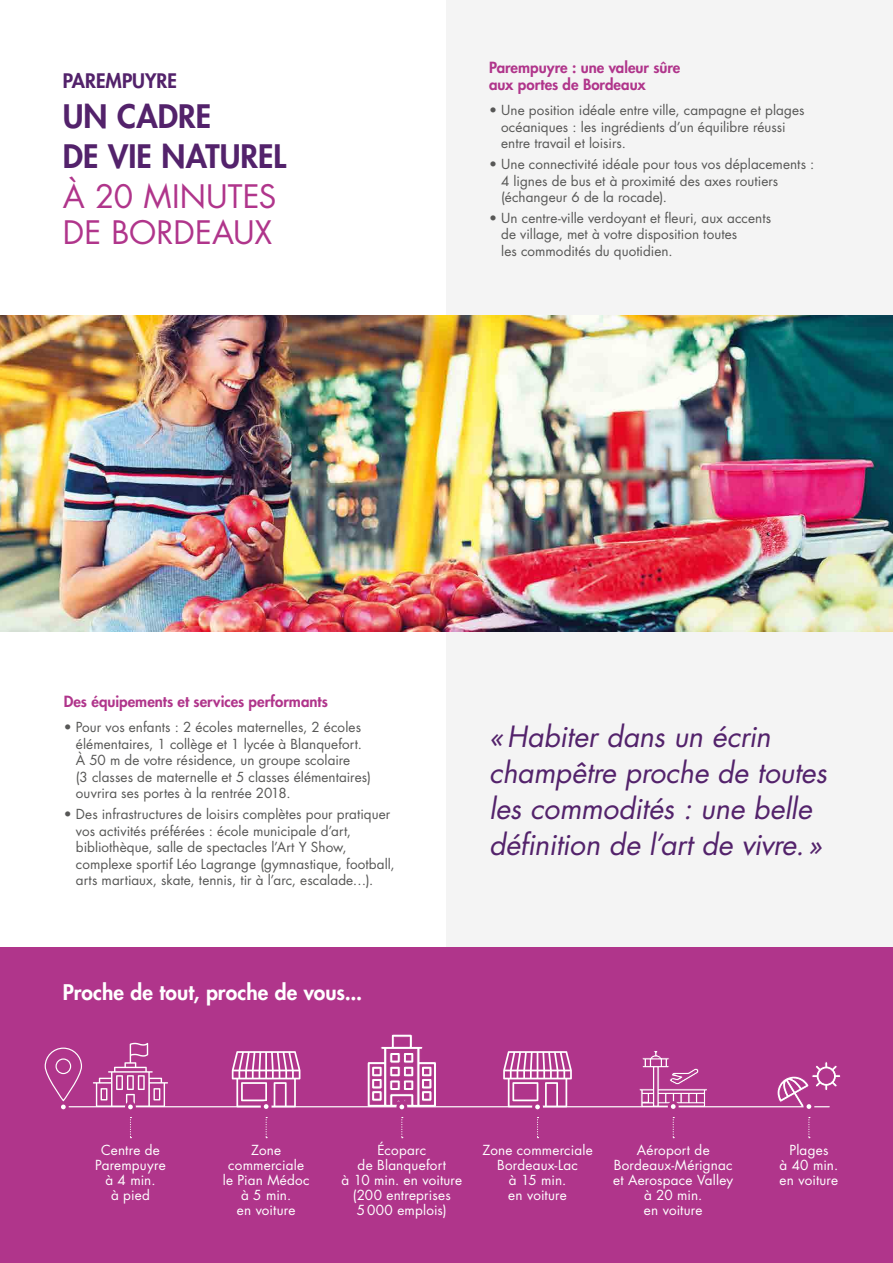
<style>
.page{position:relative;width:893px;height:1263px;background:#fff}
.page>*{position:absolute;margin:0;border:0;box-sizing:border-box;transform-origin:0 0}
.t1{font:31.5px/36px "Futura Std";letter-spacing:.005em;color:#b0358b}
.t2{font:800 31.5px/40.2px "Futura Std";letter-spacing:.005em;color:#53226b}
.t3{font:italic 28.5px/36px "Futura Std";letter-spacing:-.005em;color:#53226b}
.t4{font:800 21px "Futura Std";letter-spacing:.005em;color:#fff}
.t5{font:800 19.5px "Futura Std";color:#53226b}
.t6{font:800 15px/16.5px "Futura Std";color:#b0358b}
.t7{font:13.5px/16.5px "Futura Std";letter-spacing:.005em;color:#575756}
.t8{font:13.5px/15px "Futura Std";letter-spacing:.015em;color:#fff;text-align:center}
</style>
<div class="page">
<div style="left:446px;top:631px;width:447px;height:316px;background:#f4f4f4"></div>
<div style="left:0;top:947px;width:893px;height:316px;background:#b0358b"></div>
<svg style="left:776px;top:1062px;width:65px;height:46px"></svg>
<svg style="left:232px;top:1051px;width:68px;height:55px"></svg>
<svg style="left:503px;top:1051px;width:69px;height:55px"></svg>
<svg style="left:638px;top:1051px;width:70px;height:57px"></svg>
<svg style="left:366px;top:1034px;width:72px;height:74px"></svg>
<svg style="left:93px;top:1043px;width:75px;height:63px"></svg>
<div style="left:446px;top:0;width:447px;height:320px;background:#f4f4f4"></div>
<img style="left:0;top:316px;width:893px;height:315px">
<hr style="left:64px;top:1106px;width:765px;height:1px;background:#fff">
<div style="left:59px;top:1103px;width:8px;height:8px;background:#fff;border-radius:50%"></div>
<div style="left:58px;top:1101px;width:11px;height:11px;border:3px solid #b0358b;border-radius:50%"></div>
<svg style="left:44px;top:1047px;width:38px;height:55px"></svg>
<div style="left:262px;top:1102px;width:8px;height:8px;background:#fff;border-radius:50%"></div>
<div style="left:261px;top:1101px;width:11px;height:11px;border:3px solid #b0358b;border-radius:50%"></div>
<svg style="left:266px;top:1117px;width:1px;height:21px"></svg>
<svg style="left:537px;top:1117px;width:1px;height:21px"></svg>
<div style="left:534px;top:1103px;width:7px;height:8px;background:#fff;border-radius:50%"></div>
<div style="left:532px;top:1101px;width:11px;height:11px;border:3px solid #b0358b;border-radius:50%"></div>
<div style="left:805px;top:1102px;width:8px;height:8px;background:#fff;border-radius:50%"></div>
<div style="left:803px;top:1101px;width:11px;height:11px;border:3px solid #b0358b;border-radius:50%"></div>
<svg style="left:808px;top:1117px;width:2px;height:21px"></svg>
<div style="left:669px;top:1102px;width:8px;height:8px;background:#fff;border-radius:50%"></div>
<div style="left:668px;top:1101px;width:11px;height:11px;border:3px solid #b0358b;border-radius:50%"></div>
<svg style="left:673px;top:1117px;width:1px;height:21px"></svg>
<svg style="left:401px;top:1117px;width:2px;height:21px"></svg>
<div style="left:398px;top:1103px;width:8px;height:8px;background:#fff;border-radius:50%"></div>
<div style="left:396px;top:1101px;width:11px;height:11px;border:3px solid #b0358b;border-radius:50%"></div>
<svg style="left:130px;top:1117px;width:1px;height:21px"></svg>
<div style="left:127px;top:1103px;width:7px;height:8px;background:#fff;border-radius:50%"></div>
<div style="left:125px;top:1101px;width:11px;height:11px;border:3px solid #b0358b;border-radius:50%"></div>
<h3 class="t5" style="left:63px;top:68px;width:116px">PAREMPUYRE</h3>
<h1 class="t2" style="left:63px;top:96px;width:225px">UN CADRE<br>DE VIE NATUREL</h1>
<h1 class="t1" style="left:63px;top:179px;width:215px">À 20 MINUTES<br>DE BORDEAUX</h1>
<p class="t6" style="left:489px;top:59px;width:193px">Parempuyre : une valeur sûre aux portes de Bordeaux</p>
<p class="t7" style="left:501px;top:102px;width:305px;text-indent:-12px">• Une position idéale entre ville, campagne et plages océaniques : les ingrédients d’un équilibre réussi entre travail et loisirs.</p>
<p class="t7" style="left:501px;top:156px;width:315px;text-indent:-12px">• Une connectivité idéale pour tous vos déplacements :<br>4 lignes de bus et à proximité des axes routiers (échangeur 6 de la rocade).</p>
<p class="t7" style="left:501px;top:210px;width:271px;text-indent:-12px">• Un centre-ville verdoyant et fleuri, aux accents de village, met à votre disposition toutes<br>les commodités du quotidien.</p>
<p class="t6" style="left:64px;top:693px;width:266px">Des équipements et services performants</p>
<p class="t7" style="left:76px;top:719px;width:296px;text-indent:-12px">• Pour vos enfants : 2 écoles maternelles, 2 écoles élémentaires, 1 collège et 1 lycée à Blanquefort.<br>À 50 m de votre résidence, un groupe scolaire<br>(3 classes de maternelle et 5 classes élémentaires) ouvrira ses portes à la rentrée 2018.</p>
<p class="t7" style="left:76px;top:806px;width:320px;text-indent:-12px">• Des infrastructures de loisirs complètes pour pratiquer vos activités préférées : école municipale d’art, bibliothèque, salle de spectacles l’Art Y Show, complexe sportif Léo Lagrange (gymnastique, football, arts martiaux, skate, tennis, tir à l’arc, escalade…).</p>
<h3 class="t4" style="left:63px;top:978px;width:301px">Proche de tout, proche de vous...</h3>
<h2 class="t3" style="left:489px;top:719px;width:339px">«Habiter dans un écrin champêtre proche de toutes les commodités : une belle définition de l’art de vivre. »</h2>
<p class="t8" style="left:341px;top:1142px;width:122px">Écoparc<br>de Blanquefort<br>à 10 min. en voiture (200 entreprises<br>5000 emplois)</p>
<p class="t8" style="left:95px;top:1142px;width:72px">Centre de<br>Parempuyre à 4 min.<br>à pied</p>
<p class="t8" style="left:223px;top:1142px;width:88px">Zone commerciale le Pian Médoc à 5 min.<br>en voiture</p>
<p class="t8" style="left:482px;top:1142px;width:112px">Zone commerciale<br>Bordeaux-Lac<br>à 15 min.<br>en voiture</p>
<p class="t8" style="left:613px;top:1142px;width:122px">Aéroport de<br>Bordeaux-Mérignac et Aerospace Valley à 20 min.<br>en voiture</p>
<p class="t8" style="left:780px;top:1142px;width:60px">Plages<br>à 40 min. en voiture</p>
</div>
